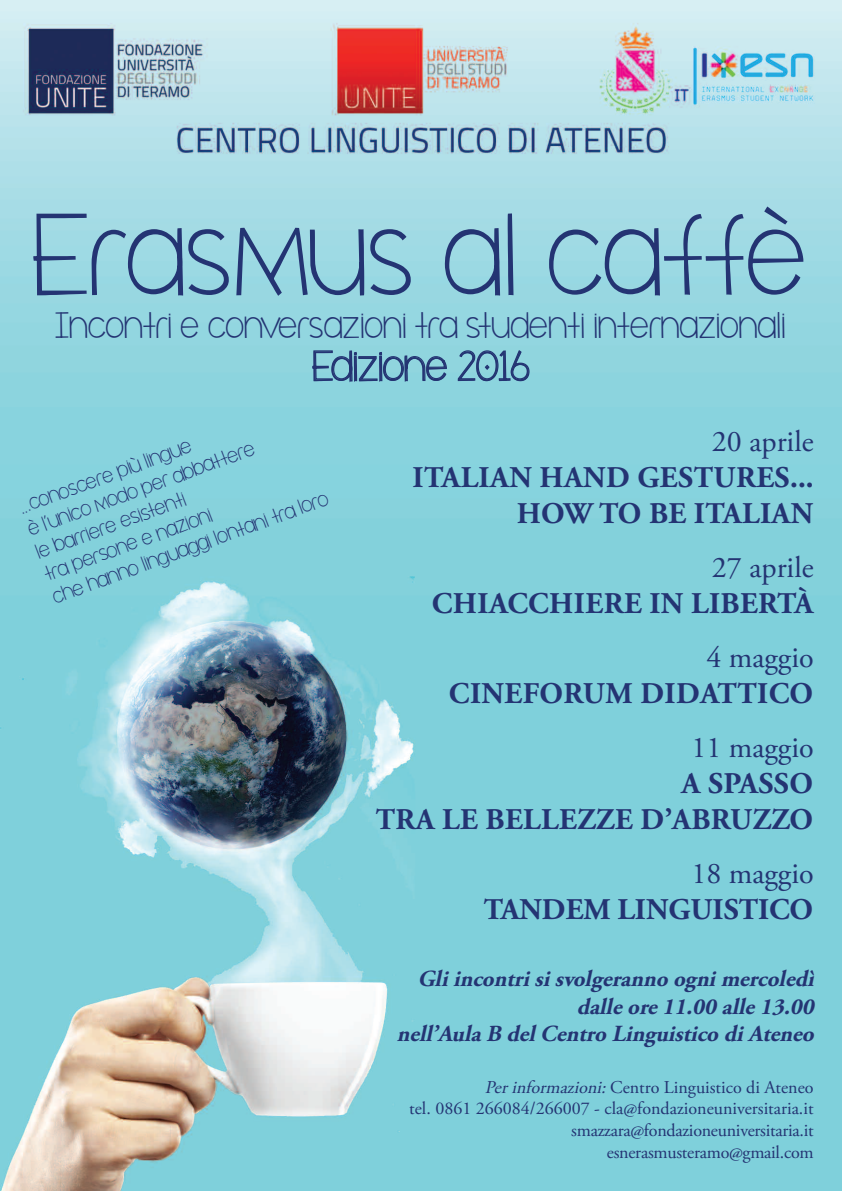
<style>
.page{position:relative;width:842px;height:1191px;background:#fff}
.page>*{position:absolute;margin:0;border:0;box-sizing:border-box;transform-origin:0 0}
.t1{font:110px "cafbrewery";color:#243473}
.t2{font:40px "cafbrewery";letter-spacing:-.01em;color:#243473}
.t3{font:35px "cafbrewery";letter-spacing:-.01em;color:#243473}
.t4{font:700 30px/36px "Adobe Garamond Pro";letter-spacing:.015em;color:#243473;text-align:right}
.t5{font:30px "Adobe Garamond Pro";color:#243473}
.t6{font:italic 700 23px/27.6px "Adobe Garamond Pro";color:#243473;text-align:right}
.t7{font:20px/24px "cafbrewery";color:#243473}
.t8{font:18px/21.6px "Adobe Garamond Pro";color:#243473;text-align:right}
.s1{font-style:italic}
</style>
<div class="page">
<img style="left:0;top:0;width:842px;height:1190px">
<h1 class="t1" style="left:33px;top:187px;width:778px">Erasmus al caffè</h1>
<h3 class="t3" style="left:55px;top:304px;width:733px">Incontri e conversazioni tra studenti internazionali</h3>
<h2 class="t2" style="left:313px;top:341px;width:219px">Edizione 2016</h2>
<p class="t7" style="left:16px;top:495px;width:294px;rotate:-20deg">...conoscere più lingue<br>è l’unico modo per abbattere<br>le barriere esistenti<br>tra persone e nazioni<br>che hanno linguaggi lontani tra loro</p>
<h3 class="t5" style="left:712px;top:429px;width:103px">20 aprile</h3>
<h3 class="t4" style="left:412px;top:462px;width:403px">ITALIAN HAND GESTURES...<br>HOW TO BE ITALIAN</h3>
<h3 class="t5" style="left:712px;top:555px;width:103px">27 aprile</h3>
<h3 class="t4" style="left:432px;top:588px;width:383px">CHIACCHIERE IN LIBERTÀ</h3>
<h3 class="t5" style="left:706px;top:645px;width:109px">4 maggio</h3>
<h3 class="t4" style="left:449px;top:678px;width:366px">CINEFORUM DIDATTICO</h3>
<h3 class="t5" style="left:691px;top:735px;width:124px">11 maggio</h3>
<h3 class="t4" style="left:376px;top:768px;width:439px">A SPASSO<br>TRA LE BELLEZZE D’ABRUZZO</h3>
<h3 class="t5" style="left:691px;top:861px;width:124px">18 maggio</h3>
<h3 class="t4" style="left:484px;top:894px;width:331px">TANDEM LINGUISTICO</h3>
<p class="t6" style="left:397px;top:967px;width:423px">Gli incontri si svolgeranno ogni mercoledì dalle ore 11.00 alle 13.00<br>nell ’Aula B del Centro Linguistico di Ateneo</p>
<p class="t8" style="left:409px;top:1078px;width:406px"><span class="s1">Perinformazioni:</span>Centro Linguistico di Ateneo<br>tel. 0861 266084/266007 - cla@fondazioneuniversitaria.it smazzara@fondazioneuniversitaria.it esnerasmusteramo@gmail.com</p>
</div>
